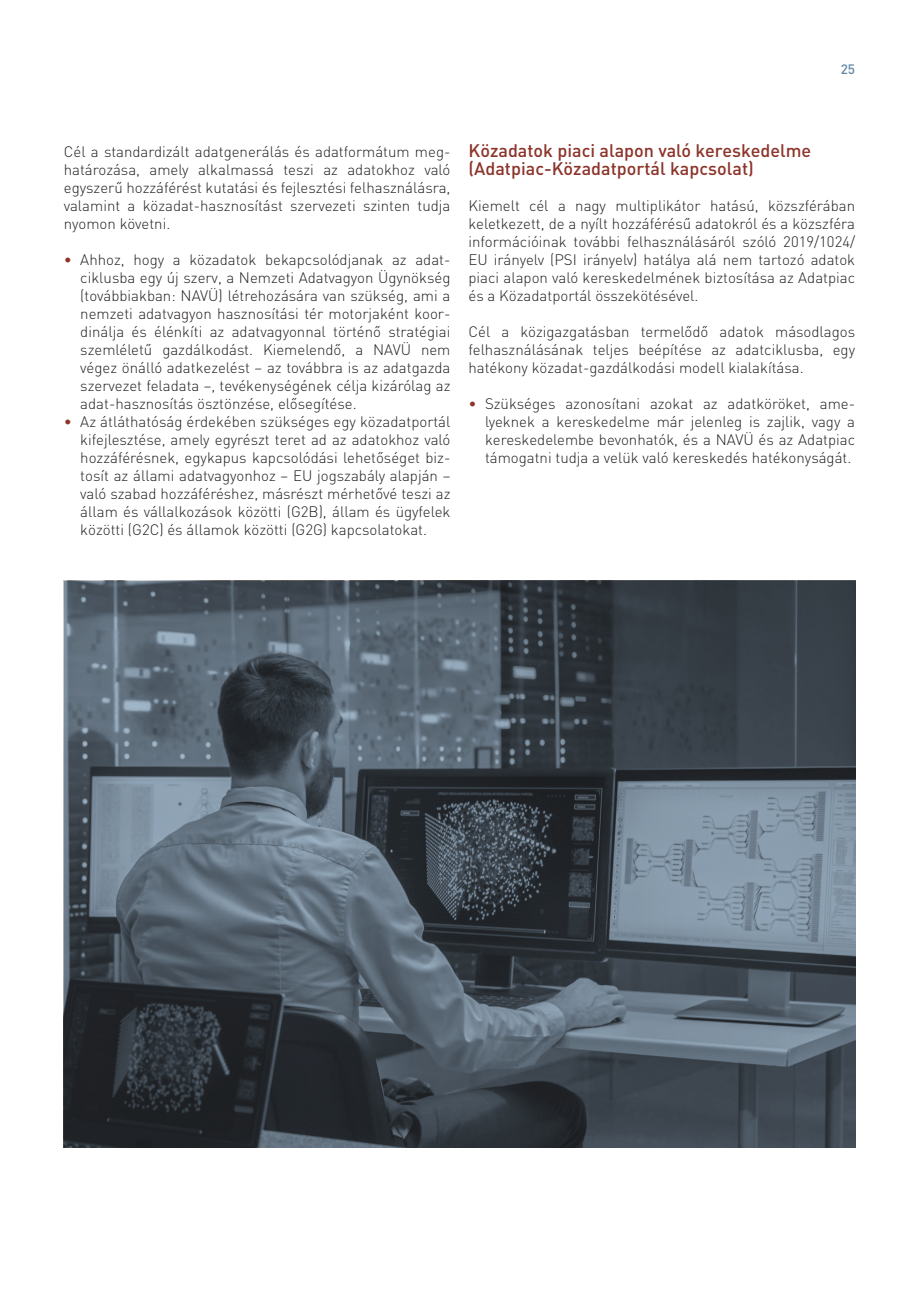
<style>
.page{position:relative;width:919px;height:1289px;background:#fff}
.page>*{position:absolute;margin:0;border:0;box-sizing:border-box;transform-origin:0 0}
.alcim_3{font:500 18px/18px "DIN Pro";color:#8c342a}
.kenyer{font:300 15px/18px "DIN Pro";color:#231f20}
.t1{font:500 13.5px "DIN Pro";color:#6388a6}
.s1{color:#8c342a}
</style>
<div class="page">
<svg style="left:64px;top:580px;width:791px;height:567px;background:#4b5560"></svg>
<p class="t1" style="left:840px;top:60px;width:16px">25</p>
<p class="kenyer" style="left:64px;top:142px;width:388px">Cél a standardizált adatgenerálás és adatformátum meg&shy;határozása, amely alkalmassá teszi az adatokhoz való egyszerű hozzáférést kutatási és fejlesztési felhasználásra, valamint a közadat-hasznosítást szervezeti szinten tudja nyomon követni.</p>
<p class="kenyer" style="left:80px;top:250px;width:371px;text-indent:-16px"><span class="s1">•</span> Ahhoz, hogy a közadatok bekapcsolódjanak az adat&shy;ciklusba egy új szerv, a Nemzeti Adatvagyon Ügynökség (továbbiakban: NAVÜ) létrehozására van szükség, ami a nemzeti adatvagyon hasznosítási tér motorjaként koor&shy;dinálja és élénkíti az adatvagyonnal történő stratégiai szemléletű gazdálkodást. Kiemelendő, a NAVÜ nem végez önálló adatkezelést – az továbbra is az adatgazda szervezet feladata –, tevékenységének célja kizárólag az adat-hasznosítás ösztönzése, elősegítése.</p>
<p class="kenyer" style="left:80px;top:412px;width:371px;text-indent:-16px"><span class="s1">•</span> Az átláthatóság érdekében szükséges egy közadatportál kifejlesztése, amely egyrészt teret ad az adatokhoz való hozzáférésnek, egykapus kapcsolódási lehetőséget biz&shy;tosít az állami adatvagyonhoz – EU jogszabály alapján – való szabad hozzáféréshez, másrészt mérhetővé teszi az állam és vállalkozások közötti (G2B), állam és ügyfelek közötti (G2C) és államok közötti (G2G) kapcsolatokat.</p>
<p class="alcim_3" style="left:468px;top:141px;width:344px">Közadatok piaci alapon való kereskedelme (Adatpiac-Közadatportál kapcsolat)</p>
<p class="kenyer" style="left:468px;top:196px;width:388px;text-align:justify">Kiemelt cél a nagy multiplikátor hatású, közszférában keletkezett, de a nyílt hozzáférésű adatokról és a közszféra információinak további felhasználásáról szóló 2019/1024/ EU irányelv (PSI irányelv) hatálya alá nem tartozó adatok piaci alapon való kereskedelmének biztosítása az Adatpiac és a Közadatportál összekötésével.</p>
<p class="kenyer" style="left:468px;top:322px;width:388px;text-align:justify">Cél a közigazgatásban termelődő adatok másodlagos felhasználásának teljes beépítése az adatciklusba, egy hatékony közadat-gazdálkodási modell kialakítása.</p>
<p class="kenyer" style="left:485px;top:394px;width:371px;text-indent:-16px"><span class="s1">•</span> Szükséges azonosítani azokat az adatköröket, ame&shy;lyeknek a kereskedelme már jelenleg is zajlik, vagy a kereskedelembe bevonhatók, és a NAVÜ és az Adatpiac támogatni tudja a velük való kereskedés hatékonyságát.</p>
</div>
